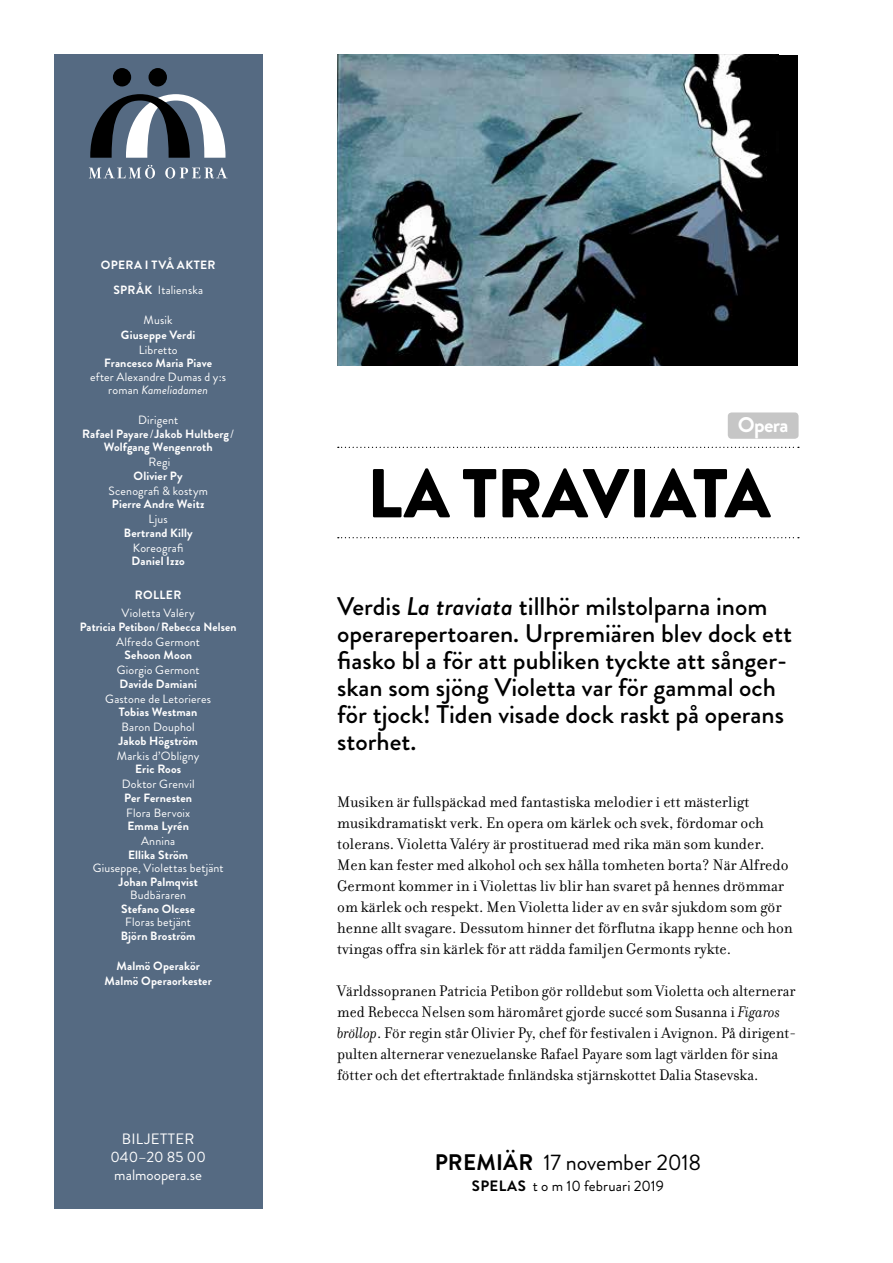
<style>
.page{position:relative;width:893px;height:1263px;background:#fff}
.page>*{position:absolute;margin:0;border:0;box-sizing:border-box;transform-origin:0 0}
.t1{font:900 69px "Brandon Grotesque";letter-spacing:-.01em;color:#000}
.t2{font:500 25.5px/27px "Brandon Grotesque";color:#000}
.t3{font:22.5px "Brandon Grotesque";letter-spacing:-.01em;color:#000}
.t4{font:700 21.15px "Brandon Grotesque";letter-spacing:-.03em;color:#fff}
.t5{font:16.5px/21px "Filosofia";color:#000}
.t6{font:15px/18px "Brandon Grotesque";color:#fff;text-align:center}
.t7{font:15px "Brandon Grotesque";letter-spacing:.005em;color:#000}
.t8{font:700 12px/13.5px "Brandon Grotesque";letter-spacing:.01em;color:#fff;text-align:center}
.t9{font:12px/13.5px "Brandon Grotesque";letter-spacing:.015em;color:#fff;text-align:center}
.t10{font:700 12px/24.3px "Brandon Grotesque";letter-spacing:.035em;color:#fff;text-align:center}
.s1{font-weight:400}
.s2{font-style:italic}
.s3{font-weight:700}
</style>
<div class="page">
<svg style="left:338px;top:447px;width:461px;height:1px"></svg>
<svg style="left:338px;top:537px;width:461px;height:1px"></svg>
<div style="left:54px;top:54px;width:208px;height:1155px;background:#556a82"></div>
<div style="left:728px;top:412px;width:71px;height:27px;background:#c6c6c6;border-radius:4px"></div>
<div style="left:764px;top:55px;width:34px;height:311px;background:#000"></div>
<img style="left:337px;top:55px;width:441px;height:311px">
<svg style="left:90px;top:94px;width:135px;height:64px"></svg>
<div style="left:113px;top:68px;width:18px;height:18px;background:#000;border-radius:50%"></div>
<div style="left:149px;top:68px;width:18px;height:18px;background:#000;border-radius:50%"></div>
<svg style="left:89px;top:165px;width:66px;height:14px"></svg>
<svg style="left:165px;top:167px;width:62px;height:12px"></svg>
<p class="t10" style="left:101px;top:253px;width:116px">OPERA I TVÅ AKTER<br>SPRÅK <span class="s1">Italienska</span></p>
<p class="t9" style="left:144px;top:313px;width:31px">Musik</p>
<p class="t8" style="left:121px;top:328px;width:76px">Giuseppe Verdi</p>
<p class="t9" style="left:139px;top:343px;width:40px">Libretto</p>
<p class="t8" style="left:104px;top:357px;width:109px">Francesco Maria Piave</p>
<p class="t9" style="left:90px;top:370px;width:137px">efter Alexandre Dumas d y:s roman <span class="s2">Kameliadamen</span></p>
<p class="t8" style="left:82px;top:414px;width:153px"><span class="s1">Dirigent<br></span>Rafael Payare<span class="s1">/</span>Jakob Hultberg<span class="s1">/<br></span>Wolfgang Wengenroth</p>
<p class="t9" style="left:149px;top:456px;width:23px">Regi</p>
<p class="t8" style="left:134px;top:469px;width:51px">Olivier Py</p>
<p class="t9" style="left:108px;top:484px;width:101px">Scenografi &amp; kostym</p>
<p class="t8" style="left:112px;top:498px;width:94px">Pierre Andre Weitz</p>
<p class="t9" style="left:149px;top:513px;width:21px">Ljus</p>
<p class="t8" style="left:124px;top:526px;width:70px">Bertrand Killy</p>
<p class="t9" style="left:133px;top:541px;width:52px">Koreografi</p>
<p class="t8" style="left:132px;top:555px;width:55px">Daniel Izzo</p>
<p class="t8" style="left:135px;top:588px;width:48px">ROLLER</p>
<p class="t8" style="left:80px;top:606px;width:158px"><span class="s1">Violetta Valéry<br></span>Patricia Petibon<span class="s1">/</span>Rebecca Nelsen</p>
<p class="t9" style="left:116px;top:635px;width:85px">Alfredo Germont</p>
<p class="t8" style="left:124px;top:648px;width:69px">Sehoon Moon</p>
<p class="t9" style="left:117px;top:663px;width:84px">Giorgio Germont</p>
<p class="t8" style="left:119px;top:677px;width:79px">Davide Damiani</p>
<p class="t9" style="left:105px;top:692px;width:107px">Gastone de Letorieres</p>
<p class="t8" style="left:119px;top:705px;width:80px">Tobias Westman</p>
<p class="t9" style="left:122px;top:720px;width:75px">Baron Douphol</p>
<p class="t8" style="left:118px;top:734px;width:81px">Jakob Högström</p>
<p class="t9" style="left:117px;top:749px;width:84px">Markis d’Obligny</p>
<p class="t8" style="left:135px;top:762px;width:48px">Eric Roos</p>
<p class="t9" style="left:122px;top:777px;width:74px">Doktor Grenvil</p>
<p class="t8" style="left:124px;top:791px;width:69px">Per Fernesten</p>
<p class="t9" style="left:126px;top:806px;width:66px">Flora Bervoix</p>
<p class="t8" style="left:127px;top:819px;width:63px">Emma Lyrén</p>
<p class="t9" style="left:141px;top:834px;width:36px">Annina</p>
<p class="t8" style="left:128px;top:848px;width:62px">Ellika Ström</p>
<p class="t9" style="left:93px;top:861px;width:132px">Giuseppe, Violettas betjänt</p>
<p class="t8" style="left:119px;top:875px;width:81px">Johan Palmqvist</p>
<p class="t9" style="left:130px;top:888px;width:57px">Budbäraren</p>
<p class="t8" style="left:121px;top:902px;width:75px">Stefano Olcese</p>
<p class="t9" style="left:125px;top:915px;width:67px">Floras betjänt</p>
<p class="t8" style="left:121px;top:929px;width:76px">Björn Broström</p>
<p class="t8" style="left:104px;top:958px;width:109px;line-height:15px">Malmö Operakör<br>Malmö Operaorkester</p>
<p class="t6" style="left:111px;top:1130px;width:97px">BILJETTER<br>040–20 85 00 malmoopera.se</p>
<p class="t4" style="left:738px;top:409px;width:52px">Opera</p>
<h1 class="t1" style="left:367px;top:445px;width:405px">LA TRAVIATA</h1>
<h2 class="t2" style="left:337px;top:593px;width:456px">Verdis <span class="s2">La traviata</span> tillhör milstolparna inom operarepertoaren. Urpremiären blev dock ett fiasko bl a för att publiken tyckte att sånger&shy;skan som sjöng Violetta var för gammal och för tjock! Tiden visade dock raskt på operans storhet.</h2>
<p class="t5" style="left:337px;top:791px;width:457px">Musiken är fullspäckad med fantastiska melodier i ett mästerligt musikdramatiskt verk. En opera om kärlek och svek, fördomar och tolerans. Violetta Valéry är prostituerad med rika män som kunder.<br>Men kan fester med alkohol och sex hålla tomheten borta? När Alfredo Germont kommer in i Violettas liv blir han svaret på hennes drömmar om kärlek och respekt. Men Violetta lider av en svår sjukdom som gör henne allt svagare. Dessutom hinner det förflutna ikapp henne och hon tvingas offra sin kärlek för att rädda familjen Germonts rykte.</p>
<p class="t5" style="left:337px;top:980px;width:461px">Världssopranen Patricia Petibon gör rolldebut som Violetta och alternerar med Rebecca Nelsen som häromåret gjorde succé som Susanna i <span class="s2">Figaros bröllop</span>. För regin står Olivier Py, chef för festivalen i Avignon. På dirigent&shy;pulten alternerar venezuelanske Rafael Payare som lagt världen för sina fötter och det eftertraktade finländska stjärnskottet Dalia Stasevska.</p>
<h3 class="t3" style="left:435px;top:1146px;width:268px"><span class="s3">PREMIÄR</span> 17 november 2018</h3>
<p class="t7" style="left:472px;top:1175px;width:194px"><span class="s3">SPELAS</span> t o m 10 februari 2019</p>
</div>
